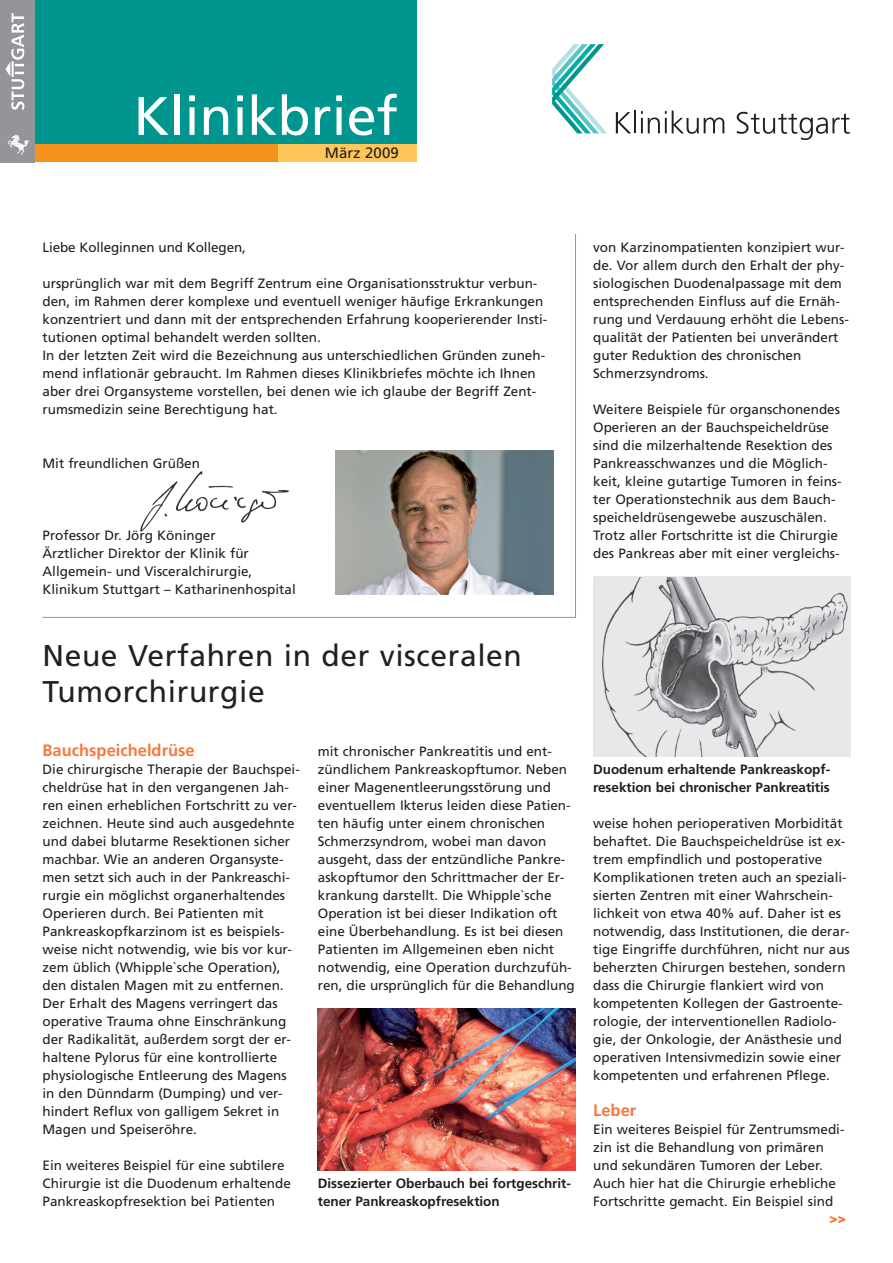
<style>
.page{position:relative;width:893px;height:1263px;background:#fff}
.page>*{position:absolute;margin:0;border:0;box-sizing:border-box;transform-origin:0 0}
.t1{font:54px "Frutiger";color:#fff}
.t2{font:30px/36px "Frutiger";letter-spacing:.02em;color:#231f20}
.t3{font:700 16.5px "Frutiger";color:#f4793e}
.t4{font:15px "Frutiger";color:#231f20}
.t5{font:13.5px/18px "Frutiger";color:#231f20}
.t6{font:700 13.5px/18px "Frutiger";letter-spacing:-.005em;color:#231f20}
.t7{font:900 13.5px "Frutiger";color:#f4793e}
</style>
<div class="page">
<div style="left:278px;top:141px;width:139px;height:21px;background:#fec757"></div>
<div style="left:0;top:142px;width:278px;height:20px;background:#f6911e"></div>
<div style="left:0;top:0;width:417px;height:144px;background:#00958e"></div>
<svg style="left:552px;top:44px;width:55px;height:89px"></svg>
<svg style="left:616px;top:112px;width:15px;height:21px"></svg>
<hr style="left:634px;top:111px;width:2px;height:22px;background:#231f20">
<svg style="left:641px;top:111px;width:83px;height:23px"></svg>
<svg style="left:737px;top:112px;width:113px;height:28px"></svg>
<svg style="left:42px;top:234px;width:534px;height:384px"></svg>
<div style="left:0;top:0;width:35px;height:162px;background:#939598"></div>
<svg style="left:5px;top:13px;width:20px;height:97px"></svg>
<svg style="left:7px;top:134px;width:22px;height:21px"></svg>
<img style="left:335px;top:450px;width:218px;height:144px">
<img style="left:318px;top:1008px;width:257px;height:162px">
<div style="left:126px;top:467px;width:178px;height:72px;background:#fff"></div>
<img style="left:140px;top:471px;width:149px;height:61px">
<div style="left:593px;top:576px;width:257px;height:180px;background:#e6e7e9"></div>
<img style="left:602px;top:578px;width:246px;height:178px">
<h1 class="t1" style="left:133px;top:84px;width:266px">Klinikbrief</h1>
<p class="t4" style="left:325px;top:144px;width:75px">März 2009</p>
<p class="t5" style="left:43px;top:238px;width:205px">Liebe Kolleginnen und Kollegen,</p>
<p class="t5" style="left:43px;top:274px;width:506px">ursprünglich war mit dem Begriff Zentrum eine Organisationsstruktur verbun&shy;den, im Rahmen derer komplexe und eventuell weniger häufige Erkrankungen konzentriert und dann mit der entsprechenden Erfahrung kooperierender Insti&shy;tutionen optimal behandelt werden sollten.<br>In der letzten Zeit wird die Bezeichnung aus unterschiedlichen Gründen zuneh&shy;mend inflationär gebraucht. Im Rahmen dieses Klinikbriefes möchte ich Ihnen aber drei Organsysteme vorstellen, bei denen wie ich glaube der Begriff Zent&shy;rumsmedizin seine Berechtigung hat.</p>
<p class="t5" style="left:43px;top:454px;width:159px">Mit freundlichen Grüßen</p>
<p class="t5" style="left:43px;top:526px;width:255px">Professor Dr. Jörg Köninger<br>Ärztlicher Direktor der Klinik für Allgemein- und Visceralchirurgie, Klinikum Stuttgart – Katharinenhospital</p>
<h2 class="t2" style="left:43px;top:637px;width:481px">Neue Verfahren in der visceralen<br>Tumorchirurgie</h2>
<p class="t3" style="left:43px;top:741px;width:154px">Bauchspeicheldrüse</p>
<p class="t5" style="left:43px;top:760px;width:259px">Die chirurgische Therapie der Bauchspei&shy;cheldrüse hat in den vergangenen Jah&shy;ren einen erheblichen Fortschritt zu ver&shy;zeichnen. Heute sind auch ausgedehnte und dabei blutarme Resektionen sicher machbar. Wie an anderen Organsyste&shy;men setzt sich auch in der Pankreaschi&shy;rurgie ein möglichst organerhaltendes Operieren durch. Bei Patienten mit Pankreaskopfkarzinom ist es beispiels&shy;weise nicht notwendig, wie bis vor kur&shy;zem üblich (Whipple`sche Operation), den distalen Magen mit zu entfernen.<br>Der Erhalt des Magens verringert das operative Trauma ohne Einschränkung der Radikalität, außerdem sorgt der er&shy;haltene Pylorus für eine kontrollierte physiologische Entleerung des Magens in den Dünndarm (Dumping) und ver&shy;hindert Reflux von galligem Sekret in Magen und Speiseröhre.</p>
<p class="t5" style="left:43px;top:1156px;width:250px">Ein weiteres Beispiel für eine subtilere<br>Chirurgie ist die Duodenum erhaltende<br>Pankreaskopfresektion bei Patienten</p>
<p class="t5" style="left:318px;top:742px;width:258px">mit chronischer Pankreatitis und ent&shy;zündlichem Pankreaskopftumor. Neben einer Magenentleerungsstörung und eventuellem Ikterus leiden diese Patien&shy;ten häufig unter einem chronischen Schmerzsyndrom, wobei man davon ausgeht, dass der entzündliche Pankre&shy;askopftumor den Schrittmacher der Er&shy;krankung darstellt. Die Whipple`sche Operation ist bei dieser Indikation oft eine Überbehandlung. Es ist bei diesen Patienten im Allgemeinen eben nicht notwendig, eine Operation durchzufüh&shy;ren, die ursprünglich für die Behandlung</p>
<p class="t6" style="left:318px;top:1174px;width:255px">Dissezierter Oberbauch bei fortgeschrit&shy;tener Pankreaskopfresektion</p>
<p class="t5" style="left:593px;top:238px;width:257px">von Karzinompatienten konzipiert wur&shy;de. Vor allem durch den Erhalt der phy&shy;siologischen Duodenalpassage mit dem entsprechenden Einfluss auf die Ernäh&shy;rung und Verdauung erhöht die Lebens&shy;qualität der Patienten bei unverändert guter Reduktion des chronischen Schmerzsyndroms.</p>
<p class="t5" style="left:593px;top:400px;width:250px">Weitere Beispiele für organschonendes Operieren an der Bauchspeicheldrüse sind die milzerhaltende Resektion des Pankreasschwanzes und die Möglich&shy;keit, kleine gutartige Tumoren in feins&shy;ter Operationstechnik aus dem Bauch&shy;speicheldrüsengewebe auszuschälen.<br>Trotz aller Fortschritte ist die Chirurgie des Pankreas aber mit einer vergleichs-</p>
<p class="t6" style="left:593px;top:760px;width:239px">Duodenum erhaltende Pankreaskopf&shy;resektion bei chronischer Pankreatitis</p>
<p class="t5" style="left:593px;top:814px;width:258px">weise hohen perioperativen Morbidität behaftet. Die Bauchspeicheldrüse ist ex&shy;trem empfindlich und postoperative Komplikationen treten auch an speziali&shy;sierten Zentren mit einer Wahrschein&shy;lichkeit von etwa 40% auf. Daher ist es notwendig, dass Institutionen, die derar&shy;tige Eingriffe durchführen, nicht nur aus beherzten Chirurgen bestehen, sondern dass die Chirurgie flankiert wird von kompetenten Kollegen der Gastroente&shy;rologie, der interventionellen Radiolo&shy;gie, der Onkologie, der Anästhesie und operativen Intensivmedizin sowie einer kompetenten und erfahrenen Pflege.</p>
<p class="t3" style="left:593px;top:1101px;width:45px">Leber</p>
<p class="t5" style="left:593px;top:1120px;width:253px">Ein weiteres Beispiel für Zentrumsmedi&shy;zin ist die Behandlung von primären und sekundären Tumoren der Leber.<br>Auch hier hat die Chirurgie erhebliche Fortschritte gemacht. Ein Beispiel sind</p>
<p class="t7" style="left:830px;top:1210px;width:18px">&gt;&gt;</p>
</div>
